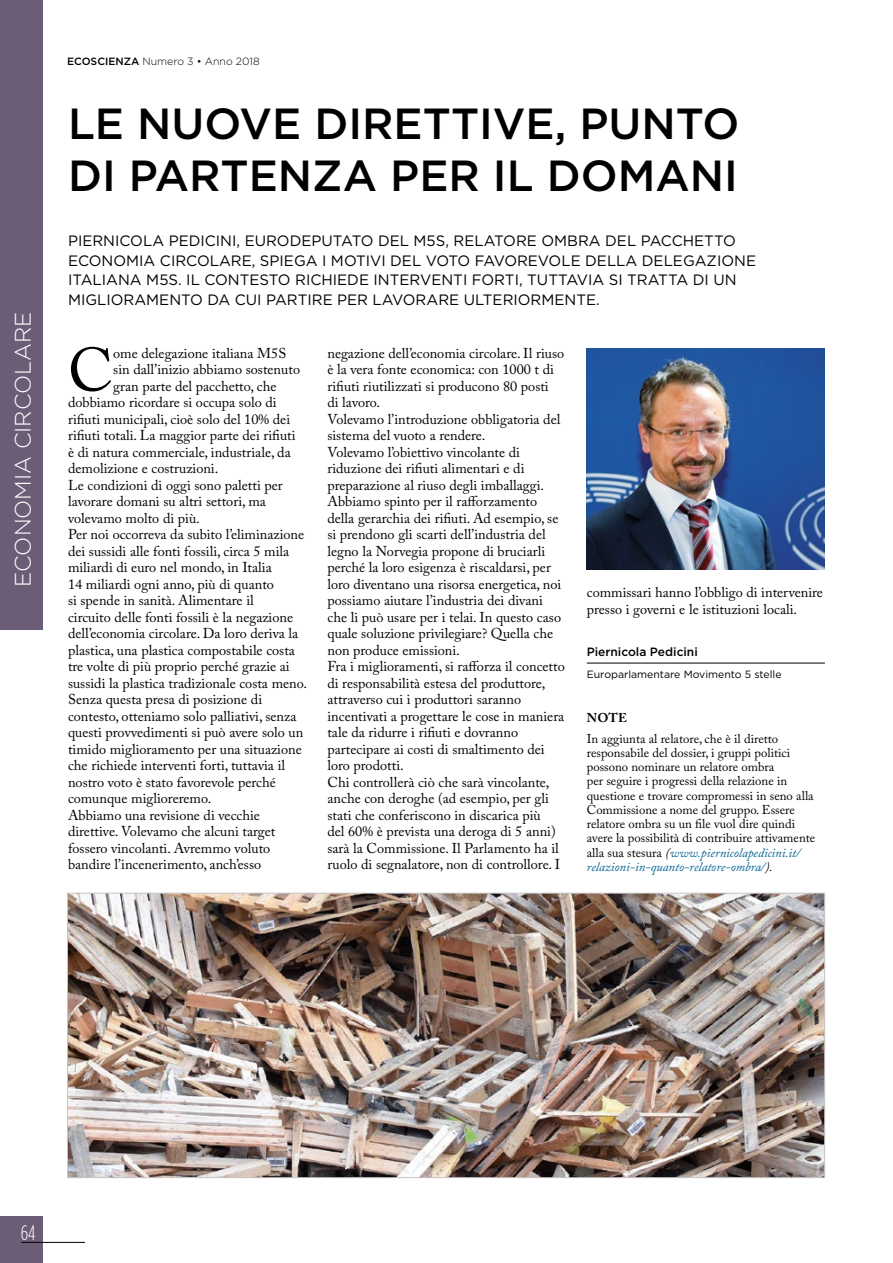
<style>
.page{position:relative;width:893px;height:1263px;background:#fff}
.page>*{position:absolute;margin:0;border:0;box-sizing:border-box;transform-origin:0 0}
.t1{font:60.6px "Adobe Caslon Pro";color:#000}
.t2{font:500 43.5px/52.5px "Gotham HTF";color:#000}
.t3{font:300 22.5px "Gotham HTF";color:#fff}
.t4{font:300 condensed 21px "Gotham HTF";color:#fff}
.t5{font:15px/19.5px "Gotham HTF";color:#000}
.t6{font:14.25px/16.5px "Adobe Caslon Pro";color:#000}
.t7{font:12.75px/14.2px "Adobe Caslon Pro";color:#000}
.t8{font:700 12.75px "Adobe Caslon Pro";color:#000}
.t9{font:500 12px "Gotham HTF";color:#000}
.t10{font:10.5px "Gotham HTF";color:#000}
.t11{font:300 10.5px "Gotham HTF";color:#000}
.s1{font-weight:500}
.s2{font-style:italic}
.s3{font-style:italic;color:#006293}
</style>
<div class="page">
<div style="left:0;top:1216px;width:43px;height:47px;background:#6b5d76"></div>
<hr style="left:21px;top:1242px;width:64px;height:1px;background:#000">
<div style="left:0;top:0;width:43px;height:629px;background:#6b5d76"></div>
<hr style="left:587px;top:663px;width:238px;height:1px;background:#000">
<img style="left:587px;top:349px;width:238px;height:220px">
<img style="left:69px;top:895px;width:754px;height:281px">
<h3 class="t3" style="left:11px;top:587px;width:276px;rotate:-90deg">ECONOMIA CIRCOLARE</h3>
<p class="t11" style="left:67px;top:56px;width:194px"><span class="s1">ECOSCIENZA</span> Numero 3 • Anno 2018</p>
<h2 class="t2" style="left:68px;top:96px;width:673px">LE NUOVE DIRETTIVE, PUNTO<br>DI PARTENZA PER IL DOMANI</h2>
<p class="t5" style="left:68px;top:231px;width:689px">PIERNICOLA PEDICINI, EURODEPUTATO DEL M5S, RELATORE OMBRA DEL PACCHETTO ECONOMIA CIRCOLARE, SPIEGA I MOTIVI DEL VOTO FAVOREVOLE DELLA DELEGAZIONE ITALIANA M5S. IL CONTESTO RICHIEDE INTERVENTI FORTI, TUTTAVIA SI TRATTA DI UN MIGLIORAMENTO DA CUI PARTIRE PER LAVORARE ULTERIORMENTE.</p>
<h1 class="t1" style="left:68px;top:334px;width:47px">C</h1>
<p class="t6" style="left:113px;top:344px;width:174px">ome delegazione italiana M5S</p>
<p class="t6" style="left:113px;top:361px;width:188px">sin dall’inizio abbiamo sostenuto</p>
<p class="t6" style="left:113px;top:377px;width:165px">gran parte del pacchetto, che</p>
<p class="t6" style="left:68px;top:394px;width:210px">dobbiamo ricordare si occupa solo di</p>
<p class="t6" style="left:68px;top:410px;width:224px">rifiuti municipali, cioè solo del 10% dei</p>
<p class="t6" style="left:68px;top:427px;width:229px">rifiuti totali. La maggior parte dei rifiuti</p>
<p class="t6" style="left:68px;top:443px;width:224px">è di natura commerciale, industriale, da</p>
<p class="t6" style="left:68px;top:460px;width:152px">demolizione e costruzioni.</p>
<p class="t6" style="left:68px;top:476px;width:216px">Le condizioni di oggi sono paletti per</p>
<p class="t6" style="left:68px;top:493px;width:199px">lavorare domani su altri settori, ma</p>
<p class="t6" style="left:68px;top:509px;width:133px">volevamo molto di più.</p>
<p class="t6" style="left:68px;top:526px;width:238px">Per noi occorreva da subito l’eliminazione</p>
<p class="t6" style="left:68px;top:542px;width:223px">dei sussidi alle fonti fossili, circa 5 mila</p>
<p class="t6" style="left:68px;top:559px;width:205px">miliardi di euro nel mondo, in Italia</p>
<p class="t6" style="left:68px;top:575px;width:207px">14 miliardi ogni anno, più di quanto</p>
<p class="t6" style="left:68px;top:592px;width:187px">si spende in sanità. Alimentare il</p>
<p class="t6" style="left:68px;top:608px;width:227px">circuito delle fonti fossili è la negazione</p>
<p class="t6" style="left:68px;top:625px;width:232px">dell’economia circolare. Da loro deriva la</p>
<p class="t6" style="left:68px;top:641px;width:228px">plastica, una plastica compostabile costa</p>
<p class="t6" style="left:68px;top:658px;width:223px">tre volte di più proprio perché grazie ai</p>
<p class="t6" style="left:68px;top:674px;width:241px">sussidi la plastica tradizionale costa meno.</p>
<p class="t6" style="left:68px;top:691px;width:196px">Senza questa presa di posizione di</p>
<p class="t6" style="left:68px;top:707px;width:230px">contesto, otteniamo solo palliativi, senza</p>
<p class="t6" style="left:68px;top:724px;width:237px">questi provvedimenti si può avere solo un</p>
<p class="t6" style="left:68px;top:740px;width:235px">timido miglioramento per una situazione</p>
<p class="t6" style="left:68px;top:757px;width:219px">che richiede interventi forti, tuttavia il</p>
<p class="t6" style="left:68px;top:773px;width:209px">nostro voto è stato favorevole perché</p>
<p class="t6" style="left:68px;top:790px;width:145px">comunque miglioreremo.</p>
<p class="t6" style="left:68px;top:806px;width:193px">Abbiamo una revisione di vecchie</p>
<p class="t6" style="left:68px;top:823px;width:209px">direttive. Volevamo che alcuni target</p>
<p class="t6" style="left:68px;top:839px;width:204px">fossero vincolanti. Avremmo voluto</p>
<p class="t6" style="left:68px;top:856px;width:195px">bandire l’incenerimento, anch’esso</p>
<p class="t6" style="left:327px;top:344px;width:239px">negazione dell’economia circolare. Il riuso è la vera fonte economica: con 1000 t di rifiuti riutilizzati si producono 80 posti<br>di lavoro.<br>Volevamo l’introduzione obbligatoria del sistema del vuoto a rendere.<br>Volevamo l’obiettivo vincolante di riduzione dei rifiuti alimentari e di preparazione al riuso degli imballaggi.<br>Abbiamo spinto per il rafforzamento della gerarchia dei rifiuti. Ad esempio, se si prendono gli scarti dell’industria del legno la Norvegia propone di bruciarli perché la loro esigenza è riscaldarsi, per loro diventano una risorsa energetica, noi possiamo aiutare l’industria dei divani che li può usare per i telai. In questo caso quale soluzione privilegiare? Quella che non produce emissioni.<br>Fra i miglioramenti, si rafforza il concetto di responsabilità estesa del produttore, attraverso cui i produttori saranno incentivati a progettare le cose in maniera tale da ridurre i rifiuti e dovranno partecipare ai costi di smaltimento dei loro prodotti.<br>Chi controllerà ciò che sarà vincolante, anche con deroghe (ad esempio, per gli stati che conferiscono in discarica più<br>del 60% è prevista una deroga di 5 anni) sarà la Commissione. Il Parlamento ha il ruolo di segnalatore, non di controllore. I</p>
<p class="t6" style="left:587px;top:584px;width:238px">commissari hanno l’obbligo di intervenire presso i governi e le istituzioni locali.</p>
<p class="t9" style="left:587px;top:645px;width:112px">Piernicola Pedicini</p>
<p class="t10" style="left:587px;top:668px;width:196px">Europarlamentare Movimento 5 stelle</p>
<p class="t8" style="left:587px;top:710px;width:42px">NOTE</p>
<p class="t7" style="left:587px;top:731px;width:230px">In aggiunta al relatore, che è il diretto responsabile del dossier, i gruppi politici possono nominare un relatore ombra<br>per seguire i progressi della relazione in questione e trovare compromessi in seno alla Commissione a nome del gruppo. Essere relatore ombra su un file vuol dire quindi avere la possibilità di contribuire attivamente alla sua stesura <span class="s2">(</span><span class="s3">www.piernicolapedicini.it/ relazioni-in-quanto-relatore-ombra/</span><span class="s2">).</span></p>
<h3 class="t4" style="left:21px;top:1221px;width:16px">64</h3>
</div>
